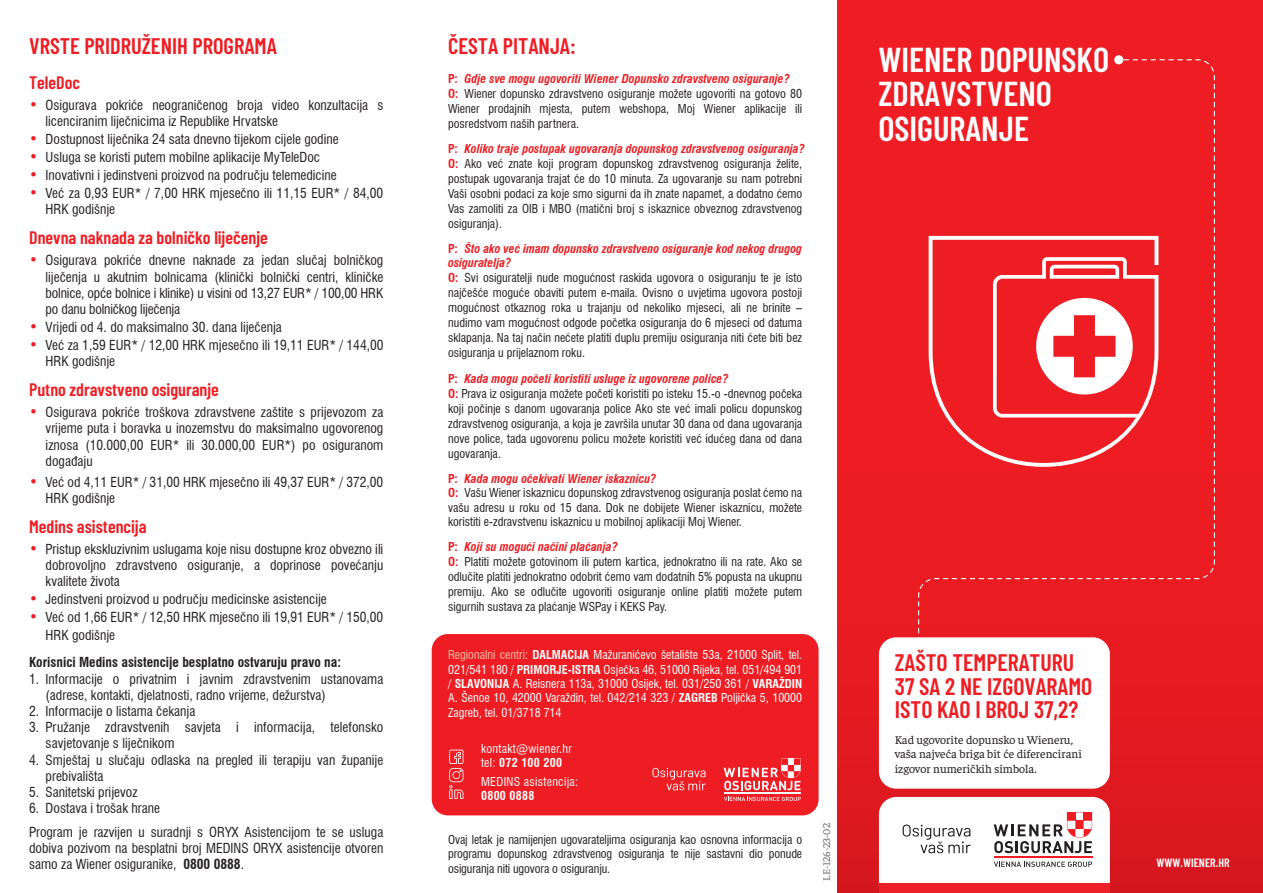
<style>
.page{position:relative;width:1263px;height:893px;background:#fff}
.page>*{position:absolute;margin:0;border:0;box-sizing:border-box;transform-origin:0 0}
.t1{font:600 34.5px/34.5px "Barlow Condensed";color:#fff}
.t2{font:600 23.85px/23.9px "Barlow Condensed";color:#ee1d23}
.t3{font:600 22.5px "Barlow Condensed";color:#ee1d23}
.t4{font:600 18px "Barlow Condensed";color:#ee1d23}
.t5{font:condensed 13.5px/16.2px "Swiss 721 BT";color:#231f20}
.t6{font:700 condensed 13.5px "Swiss 721 BT";color:#231f20}
.t7{font:condensed 12px/15px "Swiss 721 BT";color:#231f20}
.t8{font:condensed 12px/14.4px "Swiss 721 BT";color:#fff;text-align:justify}
.t9{font:12px/14.4px "Faustina";color:#231f20}
.t10{font:condensed 12px/14.4px "Swiss 721 BT";letter-spacing:.025em;color:#fff}
.t11{font:600 12px "Barlow Condensed";color:#fff}
.t12{font:700 condensed 12px "Swiss 721 BT";letter-spacing:.025em;color:#fff}
.t13{font:10.5px "Faustina";letter-spacing:.005em;color:#6c6d70}
.s1{font-size:15px;color:#ee1d23}
.s2{font-weight:700}
.s3{font-weight:700;color:#ee1d23}
.s4{font-weight:700;font-style:italic;color:#ee1d23}
.s5{color:#fabda6}
</style>
<div class="page">
<div style="left:838px;top:0;width:425px;height:893px;background:linear-gradient(to bottom,#f31e24,#df1920)"></div>
<div style="left:879px;top:883px;width:231px;height:10px;background:#ec2026"></div>
<svg style="left:879px;top:797px;width:231px;height:86px"></svg>
<svg style="left:917px;top:59px;width:298px;height:577px;background:#ee2b31"></svg>
<div style="left:879px;top:637px;width:231px;height:152px;background:#fff;border-radius:17px"></div>
<div style="left:1114px;top:55px;width:9px;height:9px;background:#fff;border-radius:50%"></div>
<div style="left:432px;top:634px;width:386px;height:181px;background:#ee1d23;border-radius:16px"></div>
<svg style="left:652px;top:768px;width:54px;height:22px"></svg>
<hr style="left:724px;top:793px;width:77px;height:1px;background:#fff">
<svg style="left:724px;top:797px;width:77px;height:4px"></svg>
<svg style="left:724px;top:758px;width:77px;height:32px"></svg>
<svg style="left:449px;top:750px;width:14px;height:49px"></svg>
<h3 class="t3" style="left:29px;top:30px;width:249px">VRSTE PRIDRUŽENIH PROGRAMA</h3>
<h3 class="t4" style="left:29px;top:70px;width:52px">TeleDoc</h3>
<p class="t5" style="left:46px;top:97px;width:339px;text-indent:-16px"><span class="s1">•</span> Osigurava pokriće neograničenog broja video konzultacija s licenciranim liječnicima iz Republike Hrvatske</p>
<p class="t5" style="left:29px;top:131px;width:311px"><span class="s1">•</span> Dostupnost liječnika 24 sata dnevno tijekom cijele godine</p>
<p class="t5" style="left:29px;top:149px;width:292px"><span class="s1">•</span> Usluga se koristi putem mobilne aplikacije MyTeleDoc</p>
<p class="t5" style="left:29px;top:167px;width:309px"><span class="s1">•</span> Inovativni i jedinstveni proizvod na području telemedicine</p>
<p class="t5" style="left:46px;top:185px;width:339px;text-indent:-16px"><span class="s1">•</span> Već za 0,93 EUR* / 7,00 HRK mjesečno ili 11,15 EUR* / 84,00<br>HRK godišnje</p>
<h3 class="t4" style="left:29px;top:225px;width:240px">Dnevna naknada za bolničko liječenje</h3>
<p class="t5" style="left:46px;top:252px;width:339px;text-align:justify;text-indent:-16px"><span class="s1">•</span> Osigurava pokriće dnevne naknade za jedan slučaj bolničkog liječenja u akutnim bolnicama (klinički bolnički centri, kliničke bolnice, opće bolnice i klinike) u visini od 13,27 EUR* / 100,00 HRK po danu bolničkog liječenja</p>
<p class="t5" style="left:29px;top:319px;width:254px"><span class="s1">•</span> Vrijedi od 4. do maksimalno 30. dana liječenja</p>
<p class="t5" style="left:46px;top:337px;width:339px;text-indent:-16px"><span class="s1">•</span> Već za 1,59 EUR* / 12,00 HRK mjesečno ili 19,11 EUR* / 144,00<br>HRK godišnje</p>
<h3 class="t4" style="left:29px;top:377px;width:191px">Putno zdravstveno osiguranje</h3>
<p class="t5" style="left:46px;top:404px;width:339px;text-align:justify;text-indent:-16px"><span class="s1">•</span> Osigurava pokriće troškova zdravstvene zaštite s prijevozom za vrijeme puta i boravka u inozemstvu do maksimalno ugovorenog iznosa (10.000,00 EUR* ili 30.000,00 EUR*) po osiguranom događaju</p>
<p class="t5" style="left:46px;top:474px;width:339px;text-indent:-16px"><span class="s1">•</span> Već od 4,11 EUR* / 31,00 HRK mjesečno ili 49,37 EUR* / 372,00<br>HRK godišnje</p>
<h3 class="t4" style="left:29px;top:514px;width:119px">Medins asistencija</h3>
<p class="t5" style="left:46px;top:541px;width:339px;text-align:justify;text-indent:-16px"><span class="s1">•</span> Pristup ekskluzivnim uslugama koje nisu dostupne kroz obvezno ili dobrovoljno zdravstveno osiguranje, a doprinose povećanju kvalitete života</p>
<p class="t5" style="left:29px;top:591px;width:299px"><span class="s1">•</span> Jedinstveni proizvod u području medicinske asistencije</p>
<p class="t5" style="left:46px;top:608px;width:339px;line-height:18px;text-indent:-16px"><span class="s1">•</span> Već od 1,66 EUR* / 12,50 HRK mjesečno ili 19,91 EUR* / 150,00<br>HRK godišnje</p>
<p class="t6" style="left:29px;top:654px;width:313px">Korisnici Medins asistencije besplatno ostvaruju pravo na:</p>
<p class="t5" style="left:46px;top:670px;width:339px;text-indent:-16px">1. Informacije o privatnim i javnim zdravstvenim ustanovama (adrese, kontakti, djelatnosti, radno vrijeme, dežurstva)</p>
<p class="t5" style="left:29px;top:703px;width:168px">2. Informacije o listama čekanja</p>
<p class="t5" style="left:46px;top:719px;width:339px;text-indent:-16px">3. Pružanje zdravstvenih savjeta i informacija, telefonsko savjetovanje s liječnikom</p>
<p class="t5" style="left:46px;top:751px;width:339px;text-indent:-16px">4. Smještaj u slučaju odlaska na pregled ili terapiju van županije prebivališta</p>
<p class="t5" style="left:29px;top:784px;width:110px">5. Sanitetski prijevoz</p>
<p class="t5" style="left:29px;top:796px;width:356px;line-height:23.4px">6. Dostava i trošak hrane<br>Program je razvijen u suradnji s ORYX Asistencijom te se usluga</p>
<p class="t5" style="left:29px;top:840px;width:356px">dobiva pozivom na besplatni broj MEDINS ORYX asistencije otvoren samo za Wiener osiguranike, <span class="s2">0800 0888</span>.</p>
<p class="t7" style="left:448px;top:832px;width:356px;line-height:14.4px;text-align:justify">Ovaj letak je namijenjen ugovarateljima osiguranja kao osnovna informacija o programu dopunskog zdravstvenog osiguranja te nije sastavni dio ponude osiguranja niti ugovora o osiguranju.</p>
<h3 class="t3" style="left:448px;top:30px;width:129px">ČESTA PITANJA:</h3>
<p class="t7" style="left:448px;top:71px;width:356px"><span class="s3">P:</span> <span class="s4">Gdje sve mogu ugovoriti Wiener Dopunsko zdravstveno osiguranje?<br></span><span class="s3">O:</span> Wiener dopunsko zdravstveno osiguranje možete ugovoriti na gotovo 80<br>Wiener prodajnih mjesta, putem webshopa, Moj Wiener aplikacije ili posredstvom naših partnera.</p>
<p class="t7" style="left:448px;top:141px;width:358px"><span class="s3">P:</span> <span class="s4">Koliko traje postupak ugovaranja dopunskog zdravstvenog osiguranja?<br></span><span class="s3">O:</span> Ako već znate koji program dopunskog zdravstvenog osiguranja želite, postupak ugovaranja trajat će do 10 minuta. Za ugovaranje su nam potrebni Vaši osobni podaci za koje smo sigurni da ih znate napamet, a dodatno ćemo Vas zamoliti za OIB i MBO (matični broj s iskaznice obveznog zdravstvenog osiguranja).</p>
<p class="t7" style="left:448px;top:241px;width:356px"><span class="s3">P:</span> <span class="s4">Što ako već imam dopunsko zdravstveno osiguranje kod nekog drugog osiguratelja?<br></span><span class="s3">O:</span> Svi osiguratelji nude mogućnost raskida ugovora o osiguranju te je isto najčešće moguće obaviti putem e-maila. Ovisno o uvjetima ugovora postoji mogućnost otkaznog roka u trajanju od nekoliko mjeseci, ali ne brinite – nudimo vam mogućnost odgode početka osiguranja do 6 mjeseci od datuma sklapanja. Na taj način nećete platiti duplu premiju osiguranja niti ćete biti bez osiguranja u prijelaznom roku.</p>
<p class="t7" style="left:448px;top:371px;width:356px"><span class="s3">P:</span> <span class="s4">Kada mogu početi koristiti usluge iz ugovorene police?<br></span><span class="s3">O:</span> Prava iz osiguranja možete početi koristiti po isteku 15.-o -dnevnog počeka koji počinje s danom ugovaranja police Ako ste već imali policu dopunskog zdravstvenog osiguranja, a koja je završila unutar 30 dana od dana ugovaranja nove police, tada ugovorenu policu možete koristiti već idućeg dana od dana ugovaranja.</p>
<p class="t7" style="left:448px;top:471px;width:356px;line-height:14.4px"><span class="s3">P:</span> <span class="s4">Kada mogu očekivati Wiener iskaznicu?<br></span><span class="s3">O:</span> Vašu Wiener iskaznicu dopunskog zdravstvenog osiguranja poslat ćemo na vašu adresu u roku od 15 dana. Dok ne dobijete Wiener iskaznicu, možete koristiti e-zdravstvenu iskaznicu u mobilnoj aplikaciji Moj Wiener.</p>
<p class="t7" style="left:448px;top:539px;width:356px"><span class="s3">P:</span> <span class="s4">Koji su mogući načini plaćanja?<br></span><span class="s3">O:</span> Platiti možete gotovinom ili putem kartica, jednokratno ili na rate. Ako se odlučite platiti jednokratno odobrit ćemo vam dodatnih 5% popusta na ukupnu premiju. Ako se odlučite ugovoriti osiguranje online platiti možete putem sigurnih sustava za plaćanje WSPay i KEKS Pay.</p>
<p class="t8" style="left:448px;top:648px;width:356px"><span class="s5">Regionalni centri:</span> <span class="s2">DALMACIJA</span> Mažuranićevo šetalište 53a, 21000 Split, tel.<br>021/541 180 / <span class="s2">PRIMORJE-ISTRA</span> Osječka 46, 51000 Rijeka, tel. 051/494 901 / <span class="s2">SLAVONIJA</span> A. Reisnera 113a, 31000 Osijek, tel. 031/250 361 / <span class="s2">VARAŽDIN </span>A. Šenoe 10, 42000 Varaždin, tel. 042/214 323 / <span class="s2">ZAGREB</span> Poljička 5, 10000<br>Zagreb, tel. 01/3718 714</p>
<p class="t10" style="left:481px;top:741px;width:92px">kontakt@wiener.hr tel: <span class="s2">072 100 200</span></p>
<p class="t10" style="left:481px;top:774px;width:99px">MEDINS asistencija:</p>
<p class="t12" style="left:481px;top:789px;width:55px">0800 0888</p>
<p class="t13" style="left:819px;top:881px;width:59px;rotate:-90deg">LE-126-23-02</p>
<h1 class="t1" style="left:878px;top:40px;width:232px">WIENER DOPUNSKO<br>ZDRAVSTVENO<br>OSIGURANJE</h1>
<h2 class="t2" style="left:895px;top:649px;width:199px">ZAŠTO TEMPERATURU<br>37 SA 2 NE IZGOVARAMO<br>ISTO KAO I BROJ 37,2?</h2>
<p class="t9" style="left:895px;top:732px;width:189px">Kad ugovorite dopunsko u Wieneru, vaša najveća briga bit će diferencirani izgovor numeričkih simbola.</p>
<p class="t11" style="left:1156px;top:854px;width:74px">WWW.WIENER.HR</p>
</div>
